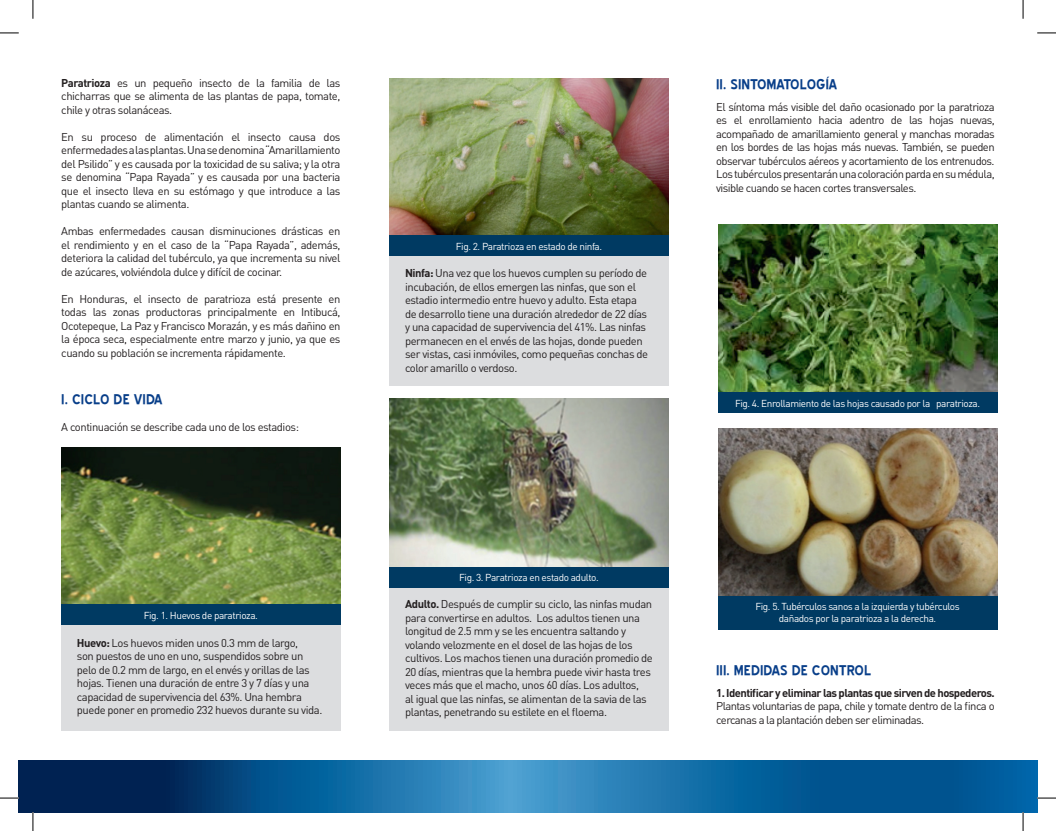
<style>
.page{position:relative;width:1056px;height:831px;background:#fff}
.page>*{position:absolute;margin:0;border:0;box-sizing:border-box;transform-origin:0 0}
.t1{font:700 17.5px "Blue Highway";color:#083e89}
.t2{font:11.25px/13.5px "DINOT";letter-spacing:-.04em;color:#231f20;text-align:justify}
.t3{font:700 11.25px "DINOT";letter-spacing:-.05em;color:#231f20}
.t4{font:10px/12px "DINOT";letter-spacing:-.04em;color:#fff;text-align:center}
.s1{font-weight:700}
</style>
<div class="page">
<img style="left:61px;top:448px;width:279px;height:157px">
<img style="left:389px;top:78px;width:280px;height:158px">
<img style="left:389px;top:399px;width:280px;height:168px">
<svg style="left:19px;top:760px;width:1018px;height:52px;background:#115e96"></svg>
<div style="left:61px;top:625px;width:279px;height:106px;background:#dcdddf"></div>
<div style="left:389px;top:255px;width:280px;height:130px;background:#dcdddf"></div>
<div style="left:389px;top:586px;width:280px;height:145px;background:#dcdddf"></div>
<div style="left:61px;top:605px;width:279px;height:20px;background:#003a62"></div>
<div style="left:389px;top:236px;width:280px;height:20px;background:#003a62"></div>
<div style="left:389px;top:567px;width:280px;height:20px;background:#003a62"></div>
<img style="left:718px;top:225px;width:279px;height:168px">
<div style="left:718px;top:393px;width:279px;height:20px;background:#003a62"></div>
<img style="left:718px;top:428px;width:279px;height:168px">
<div style="left:718px;top:596px;width:279px;height:34px;background:#003a62"></div>
<svg style="left:0;top:32px;width:19px;height:2px"></svg>
<svg style="left:1037px;top:32px;width:19px;height:2px"></svg>
<svg style="left:0;top:797px;width:19px;height:2px"></svg>
<svg style="left:1037px;top:797px;width:19px;height:2px"></svg>
<svg style="left:32px;top:0;width:2px;height:19px"></svg>
<svg style="left:32px;top:812px;width:2px;height:19px"></svg>
<svg style="left:1022px;top:0;width:2px;height:19px"></svg>
<svg style="left:1022px;top:812px;width:2px;height:19px"></svg>
<p class="t2" style="left:61px;top:75px;width:281px"><span class="s1">Paratrioza</span> es un pequeño insecto de la familia de las chicharras que se alimenta de las plantas de papa, tomate, chile y otras solanáceas.</p>
<p class="t2" style="left:61px;top:129px;width:281px">En su proceso de alimentación el insecto causa dos enfermedades a las plantas. Una se denomina “Amarillamiento del Psilido” y es causada por la toxicidad de su saliva; y la otra se denomina “Papa Rayada” y es causada por una bacteria que el insecto lleva en su estómago y que introduce a las plantas cuando se alimenta.</p>
<p class="t2" style="left:61px;top:224px;width:281px">Ambas enfermedades causan disminuciones drásticas en el rendimiento y en el caso de la “Papa Rayada”, además, deteriora la calidad del tubérculo, ya que incrementa su nivel de azúcares, volviéndola dulce y difícil de cocinar.</p>
<p class="t2" style="left:61px;top:291px;width:281px">En Honduras, el insecto de paratrioza está presente en todas las zonas productoras principalmente en Intibucá, Ocotepeque, La Paz y Francisco Morazán, y es más dañino en la época seca, especialmente entre marzo y junio, ya que es cuando su población se incrementa rápidamente.</p>
<h1 class="t1" style="left:61px;top:391px;width:103px">I. Ciclo de vida</h1>
<p class="t2" style="left:61px;top:419px;width:239px">A continuación se describe cada uno de los estadios:</p>
<p class="t4" style="left:144px;top:608px;width:116px">Fig. 1. Huevos de paratrioza.</p>
<p class="t2" style="left:77px;top:635px;width:247px;text-align:left"><span class="s1">Huevo:</span> Los huevos miden unos 0.3 mm de largo,<br>son puestos de uno en uno, suspendidos sobre un pelo de 0.2 mm de largo, en el envés y orillas de las hojas. Tienen una duración de entre 3 y 7 días y una capacidad de supervivencia del 63%. Una hembra puede poner en promedio 232 huevos durante su vida.</p>
<p class="t4" style="left:456px;top:240px;width:148px">Fig. 2. Paratrioza en estado de ninfa.</p>
<p class="t2" style="left:405px;top:266px;width:245px;text-align:left"><span class="s1">Ninfa:</span> Una vez que los huevos cumplen su período de incubación, de ellos emergen las ninfas, que son el estadio intermedio entre huevo y adulto. Esta etapa de desarrollo tiene una duración alrededor de 22 días y una capacidad de supervivencia del 41%. Las ninfas permanecen en el envés de las hojas, donde pueden ser vistas, casi inmóviles, como pequeñas conchas de color amarillo o verdoso.</p>
<h1 class="t1" style="left:716px;top:76px;width:123px">II. Sintomatología</h1>
<p class="t2" style="left:716px;top:99px;width:280px">El síntoma más visible del daño ocasionado por la paratrioza es el enrollamiento hacia adentro de las hojas nuevas, acompañado de amarillamiento general y manchas moradas en los bordes de las hojas más nuevas. También, se pueden observar tubérculos aéreos y acortamiento de los entrenudos.<br>Los tubérculos presentarán una coloración parda en su médula, visible cuando se hacen cortes transversales.</p>
<p class="t4" style="left:735px;top:397px;width:247px">Fig. 4. Enrollamiento de las hojas causado por la paratrioza.</p>
<p class="t4" style="left:459px;top:571px;width:141px">Fig. 3. Paratrioza en estado adulto.</p>
<p class="t2" style="left:405px;top:597px;width:249px;text-align:left"><span class="s1">Adulto.</span> Después de cumplir su ciclo, las ninfas mudan para convertirse en adultos. Los adultos tienen una longitud de 2.5 mm y se les encuentra saltando y volando velozmente en el dosel de las hojas de los cultivos. Los machos tienen una duración promedio de 20 días, mientras que la hembra puede vivir hasta tres veces más que el macho, unos 60 días. Los adultos,<br>al igual que las ninfas, se alimentan de la savia de las plantas, penetrando su estilete en el floema.</p>
<p class="t4" style="left:755px;top:600px;width:206px">Fig. 5. Tubérculos sanos a la izquierda y tubérculos dañados por la paratrioza a la derecha.</p>
<h1 class="t1" style="left:716px;top:662px;width:156px">III. Medidas de control</h1>
<p class="t3" style="left:716px;top:685px;width:280px">1. Identificar y eliminar las plantas que sirven de hospederos.</p>
<p class="t2" style="left:716px;top:699px;width:280px">Plantas voluntarias de papa, chile y tomate dentro de la finca o cercanas a la plantación deben ser eliminadas.</p>
</div>
